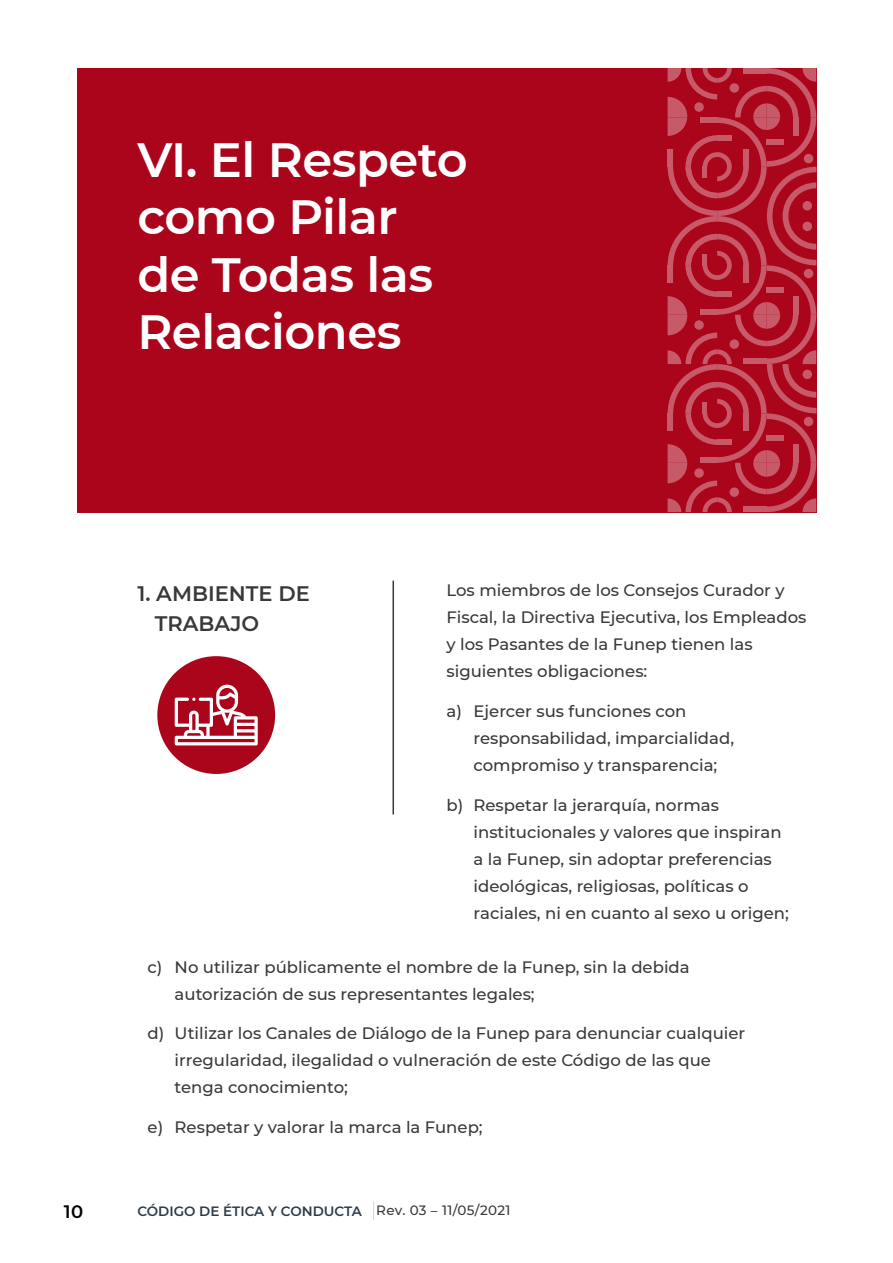
<style>
.page{position:relative;width:893px;height:1263px;background:#fff}
.page>*{position:absolute;margin:0;border:0;box-sizing:border-box;transform-origin:0 0}
.t1{font:600 48px/57.6px "Montserrat";letter-spacing:-.01em;color:#fff}
.t2{font:600 21px/30px "Montserrat";color:#393939}
.t3{font:600 18px "Montserrat";color:#000}
.t4{font:500 16.5px/27px "Montserrat";color:#393939}
.t5{font:600 13.5px "Montserrat";color:#2c3b48}
.s1{font-weight:500;color:#393939}
</style>
<div class="page">
<div style="left:77px;top:68px;width:739px;height:444px;background:#ab051c"></div>
<hr style="left:392px;top:581px;width:2px;height:233px;background:#393939">
<div style="left:157px;top:656px;width:118px;height:118px;background:#ab051c;border-radius:50%"></div>
<svg style="left:175px;top:685px;width:83px;height:60px"></svg>
<svg style="left:668px;top:68px;width:148px;height:444px"></svg>
<svg style="left:373px;top:1201px;width:1px;height:19px"></svg>
<h1 class="t1" style="left:137px;top:129px;width:332px">VI. El Respeto como Pilar de Todas las<br>Relaciones</h1>
<p class="t2" style="left:155px;top:577px;width:157px;text-indent:-17px">1. AMBIENTE DE<br>TRABAJO</p>
<p class="t4" style="left:446px;top:576px;width:362px">Los miembros de los Consejos Curador y Fiscal, la Directiva Ejecutiva, los Empleados y los Pasantes de la Funep tienen las siguientes obligaciones:</p>
<p class="t4" style="left:473px;top:697px;width:262px;text-indent:-27px">a) Ejercer sus funciones con responsabilidad, imparcialidad, compromiso y transparencia;</p>
<p class="t4" style="left:473px;top:791px;width:317px;text-indent:-27px">b) Respetar la jerarquía, normas institucionales y valores que inspiran a la Funep, sin adoptar preferencias ideológicas, religiosas, políticas o raciales, ni en cuanto al sexo u origen;</p>
<p class="t4" style="left:175px;top:953px;width:517px;text-indent:-27px">c) No utilizar públicamente el nombre de la Funep, sin la debida autorización de sus representantes legales;</p>
<p class="t4" style="left:175px;top:1019px;width:572px;text-indent:-27px">d) Utilizar los Canales de Diálogo de la Funep para denunciar cualquier irregularidad, ilegalidad o vulneración de este Código de las que tenga conocimiento;</p>
<p class="t4" style="left:148px;top:1113px;width:337px">e) Respetar y valorar la marca la Funep;</p>
<p class="t3" style="left:64px;top:1199px;width:21px">10</p>
<p class="t5" style="left:137px;top:1201px;width:375px">CÓDIGO DE ÉTICA Y CONDUCTA <span class="s1">Rev. 03 – 11/05/2021</span></p>
</div>
